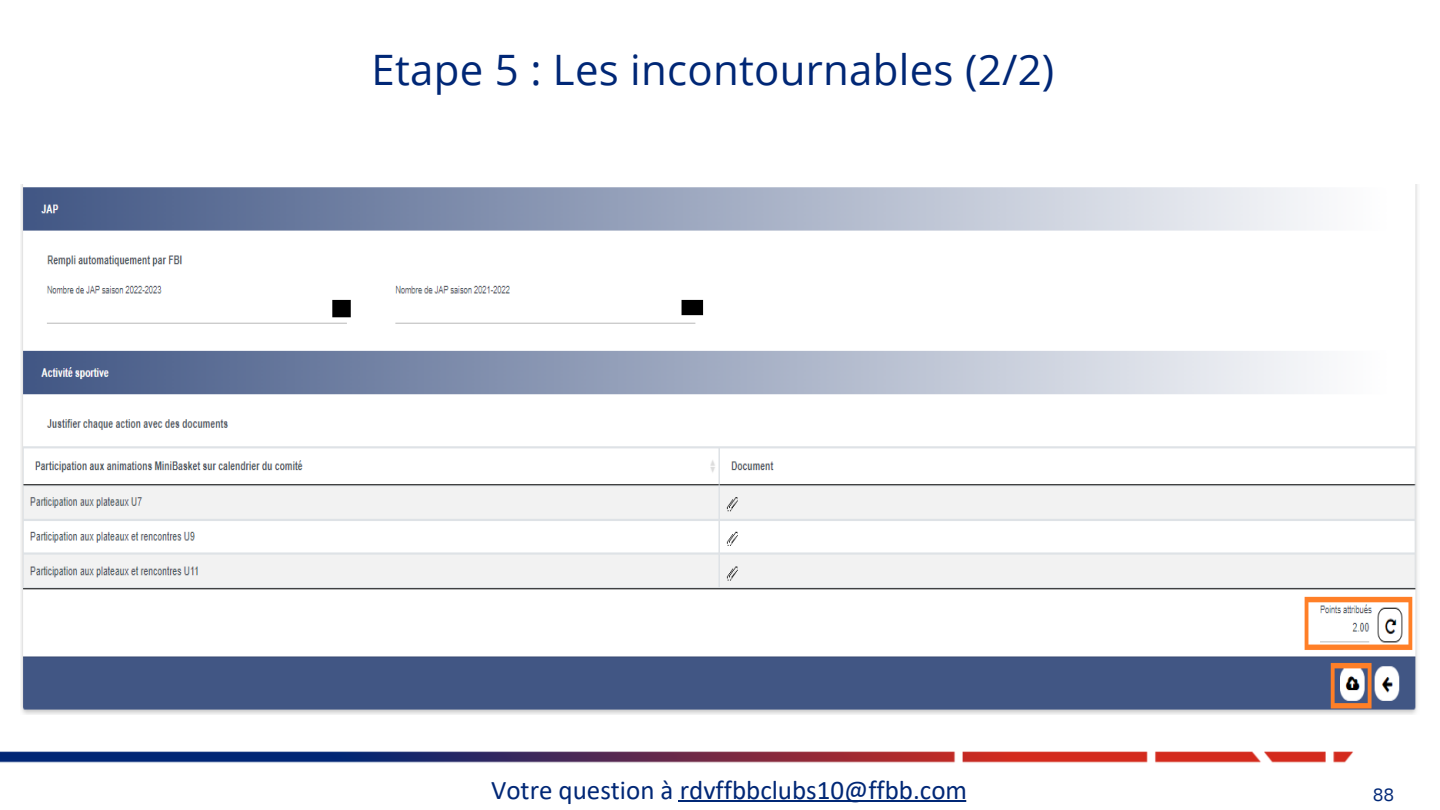
<style>
.page{position:relative;width:1440px;height:810px;background:#fff}
.page>*{position:absolute;margin:0;border:0;box-sizing:border-box;transform-origin:0 0}
.t1{font:42px "Open Sans";letter-spacing:.005em;color:#002776}
.t2{font:27px "Calibri";color:#002776}
.t3{font:18px "IBM Plex Sans";color:#002776}
</style>
<div class="page">
<img style="left:678px;top:800px;width:288px;height:2px">
<img style="left:0;top:751px;width:1353px;height:12px">
<img style="left:21px;top:184px;width:1397px;height:530px">
<p class="t1" style="left:372px;top:40px;width:684px">Etape 5 : Les incontournables (2/2)</p>
<p class="t2" style="left:491px;top:779px;width:478px">Votre question à rdvffbbclubs10@ffbb.com</p>
<p class="t3" style="left:1373px;top:782px;width:23px">88</p>
</div>
